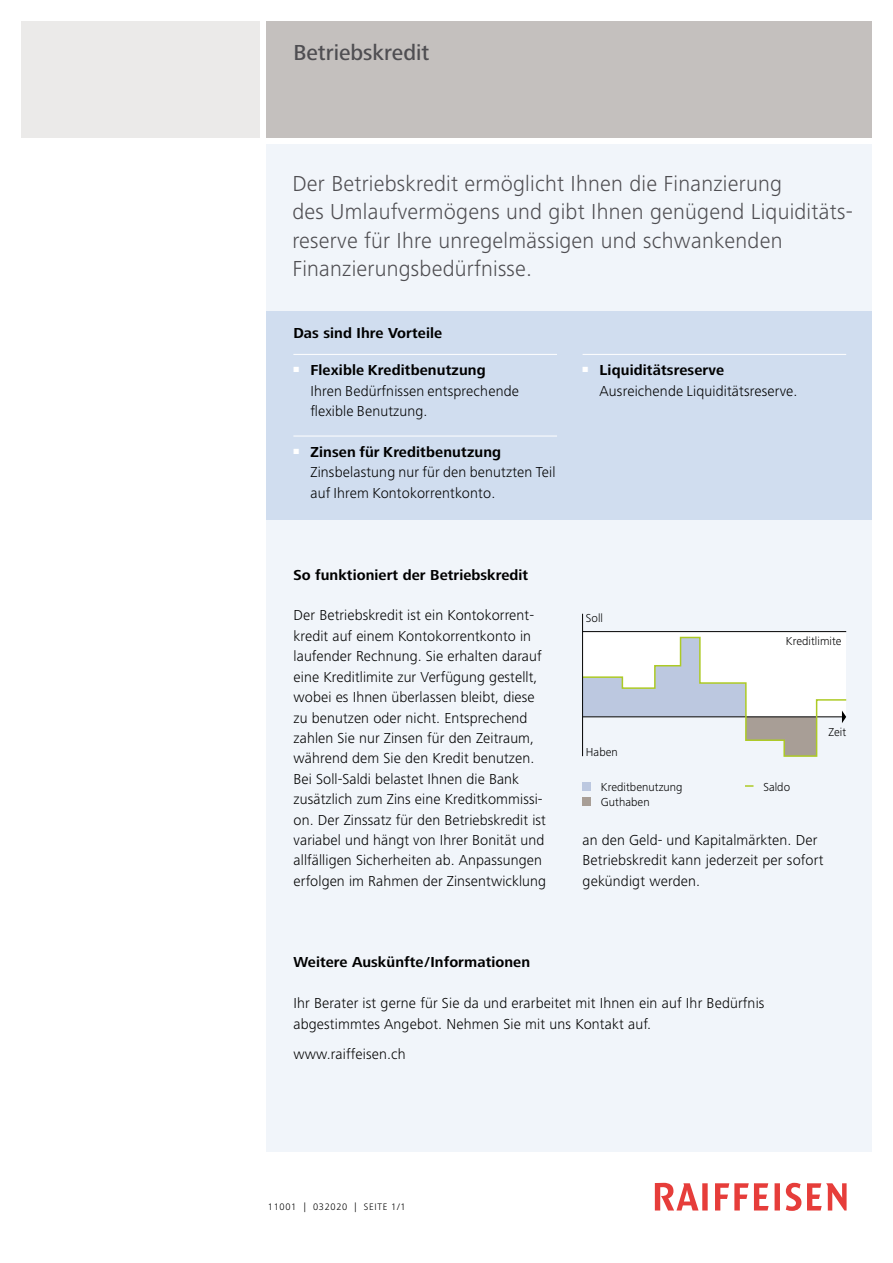
<style>
.page{position:relative;width:893px;height:1263px;background:#fff}
.page>*{position:absolute;margin:0;border:0;box-sizing:border-box;transform-origin:0 0}
.t1{font:300 22.5px/28.5px "Frutiger Next LT";letter-spacing:.01em;color:#4f4e52}
.t2{font:500 22.5px "Frutiger Next LT";color:#4f4e52}
.t3{font:300 15px/20.4px "Frutiger Next LT";letter-spacing:.005em;color:#000}
.t4{font:700 15px "Frutiger Next LT";letter-spacing:.005em;color:#000}
.t5{font:300 12px "Frutiger Next LT";letter-spacing:.005em;color:#000}
.t6{font:300 9.75px "Frutiger Next LT";letter-spacing:.07em;color:#000}
.s1{font-weight:700}
</style>
<div class="page">
<div style="left:266px;top:144px;width:606px;height:1007px;background:#f1f5fa"></div>
<div style="left:21px;top:21px;width:239px;height:117px;background:#ebeae9"></div>
<div style="left:266px;top:21px;width:606px;height:117px;background:#c4c0be"></div>
<svg style="left:655px;top:1183px;width:192px;height:28px"></svg>
<div style="left:266px;top:311px;width:606px;height:209px;background:#d0ddef"></div>
<hr style="left:293px;top:354px;width:264px;height:1px;background:#fff">
<hr style="left:293px;top:436px;width:264px;height:1px;background:#fff">
<hr style="left:583px;top:354px;width:263px;height:1px;background:#fff">
<div style="left:583px;top:782px;width:8px;height:8px;background:#bcc8e0"></div>
<svg style="left:745px;top:785px;width:8px;height:2px"></svg>
<div style="left:583px;top:797px;width:8px;height:9px;background:#a89e96"></div>
<div style="left:583px;top:632px;width:263px;height:85px;background:#fff"></div>
<hr style="left:583px;top:631px;width:263px;height:1px;background:#000">
<hr style="left:582px;top:614px;width:1px;height:142px;background:#000">
<svg style="left:582px;top:636px;width:265px;height:121px"></svg>
<h1 class="t2" style="left:293px;top:40px;width:137px">Betriebskredit</h1>
<h1 class="t1" style="left:292px;top:169px;width:562px">Der Betriebskredit ermöglicht Ihnen die Finanzierung<br>des Umlaufvermögens und gibt Ihnen genügend Liquiditäts&shy;reserve für Ihre unregelmässigen und schwankenden Finanzierungsbedürfnisse.</h1>
<p class="t4" style="left:293px;top:325px;width:150px">Das sind Ihre Vorteile</p>
<p class="t3" style="left:310px;top:360px;width:210px;text-indent:-17px"><sup>■</sup> <span class="s1">Flexible Kreditbenutzung<br></span>Ihren Bedürfnissen entsprechende flexible Benutzung.</p>
<p class="t3" style="left:310px;top:442px;width:247px;text-indent:-17px"><sup>■</sup> <span class="s1">Zinsen für Kreditbenutzung<br></span>Zinsbelastung nur für den benutzten Teil auf Ihrem Kontokorrentkonto.</p>
<p class="t4" style="left:293px;top:566px;width:236px">So funktioniert der Betriebskredit</p>
<p class="t3" style="left:294px;top:605px;width:254px">Der Betriebskredit ist ein Kontokorrent&shy;kredit auf einem Kontokorrentkonto in laufender Rechnung. Sie erhalten darauf eine Kreditlimite zur Verfügung gestellt, wobei es Ihnen überlassen bleibt, diese zu benutzen oder nicht. Entsprechend zahlen Sie nur Zinsen für den Zeitraum, während dem Sie den Kredit benutzen.<br>Bei Soll-Saldi belastet Ihnen die Bank zusätzlich zum Zins eine Kreditkommissi&shy;on. Der Zinssatz für den Betriebskredit ist variabel und hängt von Ihrer Bonität und allfälligen Sicherheiten ab. Anpassungen erfolgen im Rahmen der Zinsentwicklung</p>
<p class="t3" style="left:600px;top:360px;width:199px;text-indent:-17px"><sup>■</sup> <span class="s1">Liquiditätsreserve<br></span>Ausreichende Liquiditätsreserve.</p>
<p class="t5" style="left:586px;top:611px;width:19px">Soll</p>
<p class="t5" style="left:586px;top:746px;width:34px">Haben</p>
<p class="t5" style="left:786px;top:634px;width:57px">Kreditlimite</p>
<p class="t5" style="left:828px;top:725px;width:19px">Zeit</p>
<p class="t5" style="left:601px;top:780px;width:83px">Kreditbenutzung</p>
<p class="t5" style="left:763px;top:780px;width:28px">Saldo</p>
<p class="t5" style="left:601px;top:795px;width:50px">Guthaben</p>
<p class="t3" style="left:583px;top:830px;width:242px">an den Geld- und Kapitalmärkten. Der<br>Betriebskredit kann jederzeit per sofort gekündigt werden.</p>
<p class="t4" style="left:293px;top:954px;width:238px">Weitere Auskünfte/Informationen</p>
<p class="t3" style="left:293px;top:993px;width:473px">Ihr Berater ist gerne für Sie da und erarbeitet mit Ihnen ein auf Ihr Bedürfnis abgestimmtes Angebot. Nehmen Sie mit uns Kontakt auf.</p>
<p class="t3" style="left:293px;top:1044px;width:114px">www.raiffeisen.ch</p>
<p class="t6" style="left:268px;top:1202px;width:139px">11001 | 032020 | SEITE 1/1</p>
</div>
